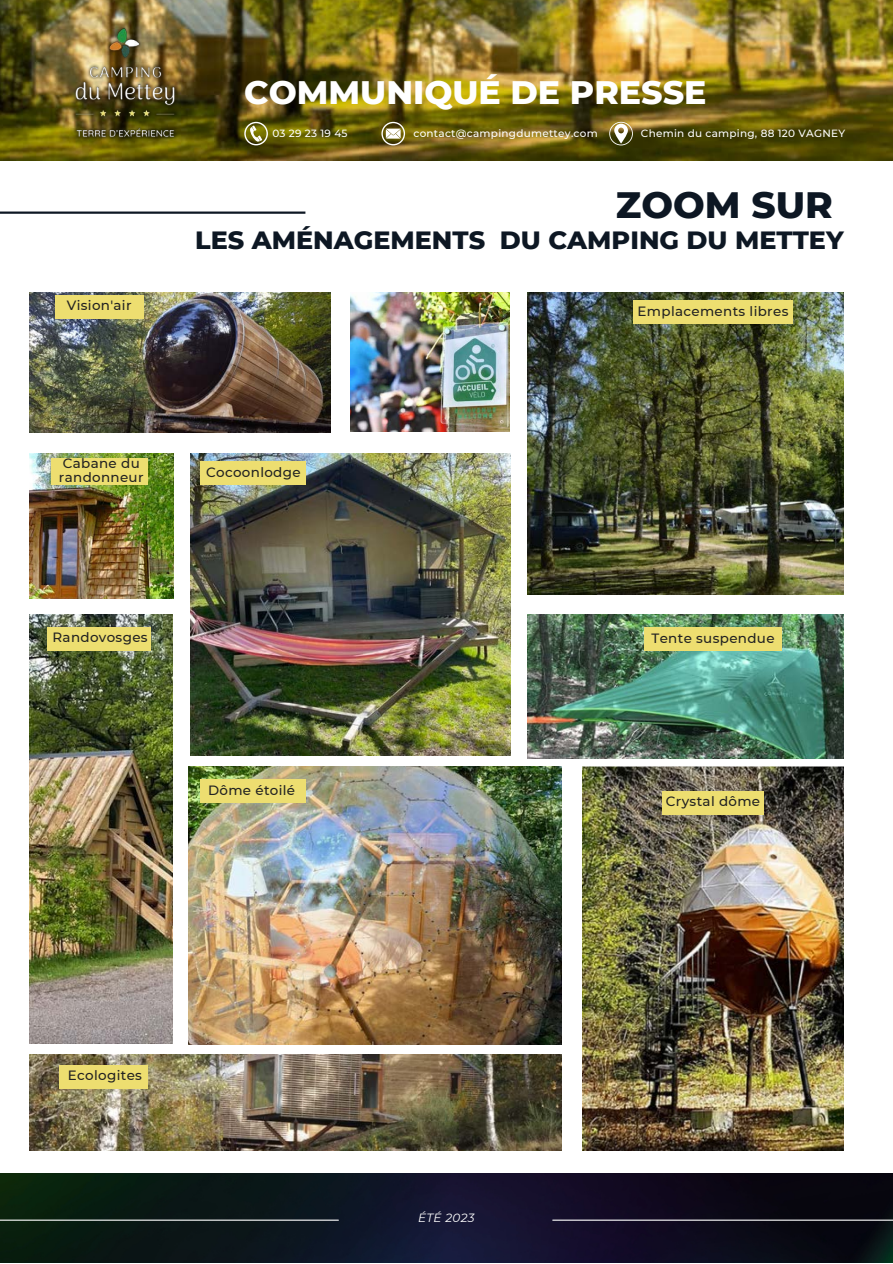
<style>
.page{position:relative;width:893px;height:1264px;background:#fff}
.page>*{position:absolute;margin:0;border:0;box-sizing:border-box;transform-origin:0 0}
.t1{font:800 37.5px "Montserrat";color:#0d1723}
.t2{font:800 33.15px "Montserrat";color:#fff}
.t3{font:800 25.5px "Montserrat";color:#0d1723}
.t4{font:500 13.5px/13.5px "Montserrat";letter-spacing:.025em;color:#222}
.t5{font:italic 12px "Montserrat";letter-spacing:.025em;color:#fff}
.t6{font:500 10.5px "Montserrat";letter-spacing:.025em;color:#fff}
</style>
<div class="page">
<img style="left:0;top:1173px;width:892px;height:89px">
<hr style="left:0;top:211px;width:305px;height:3px;background:#0d1723">
<hr style="left:0;top:1219px;width:338px;height:1px;background:#fff">
<hr style="left:552px;top:1219px;width:340px;height:1px;background:#fff">
<img style="left:0;top:0;width:892px;height:161px">
<svg style="left:244px;top:122px;width:24px;height:23px"></svg>
<svg style="left:381px;top:122px;width:24px;height:23px"></svg>
<svg style="left:609px;top:122px;width:23px;height:23px"></svg>
<img style="left:59px;top:11px;width:132px;height:142px">
<img style="left:191px;top:453px;width:319px;height:302px">
<img style="left:29px;top:292px;width:301px;height:141px">
<img style="left:30px;top:1054px;width:531px;height:96px">
<img style="left:527px;top:292px;width:316px;height:303px">
<img style="left:351px;top:292px;width:158px;height:140px">
<img style="left:188px;top:766px;width:374px;height:278px">
<img style="left:30px;top:614px;width:143px;height:429px">
<img style="left:29px;top:453px;width:144px;height:145px">
<img style="left:582px;top:766px;width:261px;height:384px">
<img style="left:527px;top:614px;width:316px;height:144px">
<div style="left:55px;top:295px;width:89px;height:23px;background:#edde70"></div>
<div style="left:51px;top:458px;width:96px;height:26px;background:#edde70"></div>
<div style="left:47px;top:627px;width:104px;height:23px;background:#edde70"></div>
<div style="left:633px;top:301px;width:159px;height:23px;background:#edde70"></div>
<div style="left:644px;top:627px;width:137px;height:23px;background:#edde70"></div>
<div style="left:662px;top:791px;width:101px;height:23px;background:#edde70"></div>
<div style="left:59px;top:1065px;width:89px;height:23px;background:#edde70"></div>
<div style="left:200px;top:779px;width:105px;height:23px;background:#edde70"></div>
<div style="left:200px;top:461px;width:105px;height:23px;background:#edde70"></div>
<p class="t4" style="left:67px;top:299px;width:66px">Vision'air</p>
<p class="t2" style="left:244px;top:72px;width:463px">COMMUNIQUÉ DE PRESSE</p>
<p class="t6" style="left:272px;top:127px;width:77px">03 29 23 19 45</p>
<p class="t6" style="left:413px;top:127px;width:186px">contact@campingdumettey.com</p>
<p class="t6" style="left:641px;top:126px;width:206px">Chemin du camping, 88 120 VAGNEY</p>
<p class="t1" style="left:616px;top:182px;width:218px">ZOOM SUR</p>
<p class="t3" style="left:195px;top:224px;width:650px">LES AMÉNAGEMENTS DU CAMPING DU METTEY</p>
<p class="t4" style="left:637px;top:304px;width:152px">Emplacements libres</p>
<p class="t4" style="left:59px;top:456px;width:86px">Cabane du randonneur</p>
<p class="t4" style="left:206px;top:465px;width:96px">Cocoonlodge</p>
<p class="t4" style="left:53px;top:630px;width:97px">Randovosges</p>
<p class="t4" style="left:208px;top:783px;width:89px">Dôme étoilé</p>
<p class="t4" style="left:651px;top:631px;width:124px">Tente suspendue</p>
<p class="t4" style="left:665px;top:794px;width:96px">Crystal dôme</p>
<p class="t4" style="left:68px;top:1068px;width:76px">Ecologites</p>
<p class="t5" style="left:418px;top:1210px;width:58px">ÉTÉ 2023</p>
</div>
